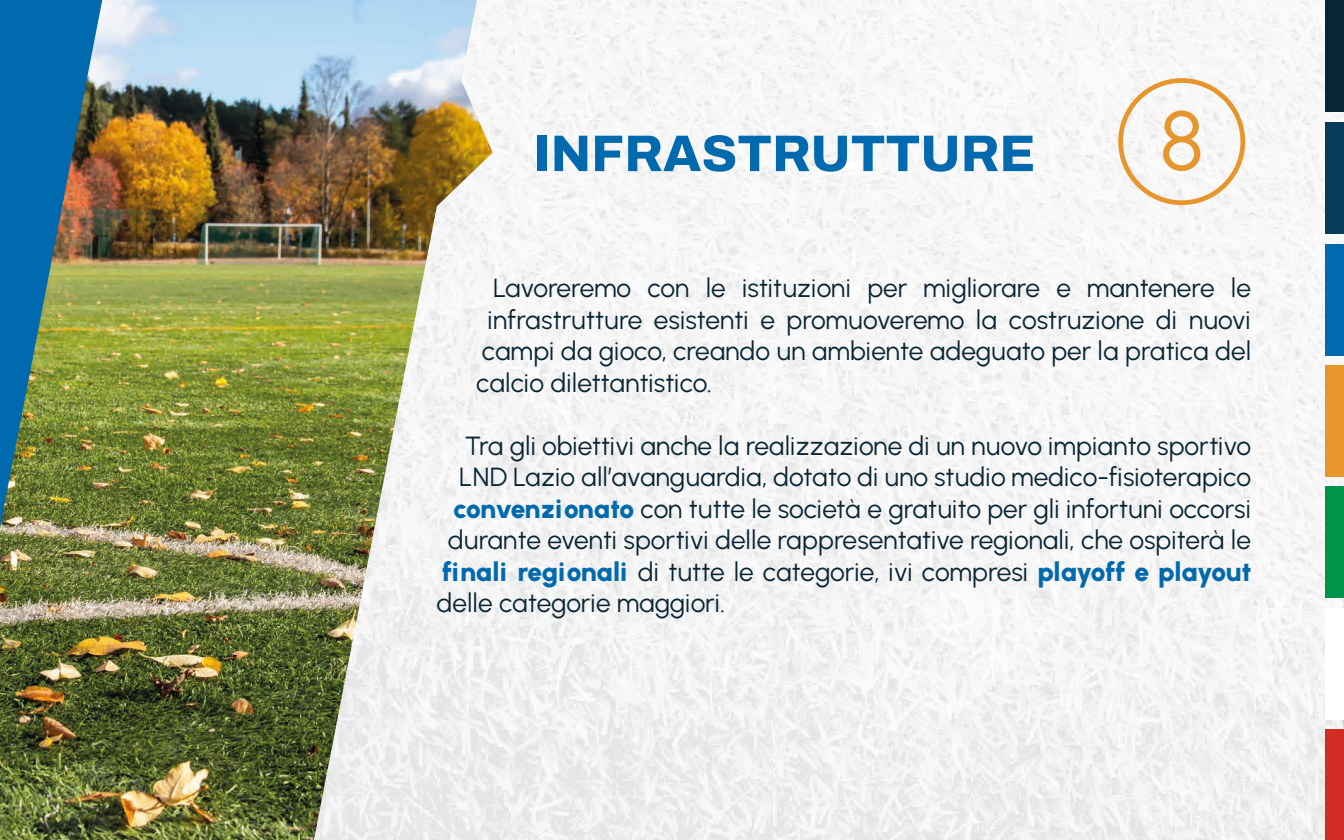
<style>
.page{position:relative;width:1344px;height:840px;background:#fff}
.page>*{position:absolute;margin:0;border:0;box-sizing:border-box;transform-origin:0 0}
.t1{font:83.56px "Urbanist";color:#e7962e}
.t2{font:600 51.54px "Archivo";color:#016aae}
.t3{font:26.25px "Urbanist";letter-spacing:-.005em;color:#092534}
.t4{font:26.25px "Urbanist";letter-spacing:-.005em;color:#016aae}
.s1{color:#016aae}
.s2{color:#092534}
</style>
<div class="page">
<img style="left:493px;top:0;width:100px;height:498px">
<img style="left:593px;top:0;width:595px;height:498px">
<img style="left:1188px;top:0;width:155px;height:840px">
<img style="left:493px;top:498px;width:696px;height:342px">
<svg style="left:1118px;top:78px;width:127px;height:127px"></svg>
<img style="left:0;top:0;width:493px;height:840px">
<hr style="left:1343px;top:0;width:1px;height:840px;background:#016aae">
<img style="left:1343px;top:598px;width:1px;height:131px">
<div style="left:1326px;top:244px;width:18px;height:112px;background:#016aae"></div>
<div style="left:1326px;top:122px;width:18px;height:112px;background:#063b5a"></div>
<div style="left:1326px;top:0;width:18px;height:112px;background:#092534"></div>
<div style="left:1326px;top:365px;width:18px;height:112px;background:#e7962e"></div>
<div style="left:1326px;top:487px;width:18px;height:111px;background:#00944a"></div>
<div style="left:1326px;top:608px;width:18px;height:112px;background:#fff"></div>
<div style="left:1326px;top:729px;width:18px;height:111px;background:#d12d25"></div>
<h2 class="t2" style="left:534px;top:115px;width:503px">INFRASTRUTTURE</h2>
<h1 class="t1" style="left:1160px;top:91px;width:45px">8</h1>
<p class="t3" style="left:493px;top:272px;width:759px">Lavoreremo con le istituzioni per migliorare e mantenere le</p>
<p class="t3" style="left:488px;top:304px;width:765px">infrastrutture esistenti e promuoveremo la costruzione di nuovi</p>
<p class="t3" style="left:482px;top:335px;width:771px">campi da gioco, creando un ambiente adeguato per la pratica del</p>
<p class="t3" style="left:476px;top:367px;width:237px">calcio dilettantistico.</p>
<p class="t3" style="left:465px;top:430px;width:788px">Tra gli obiettivi anche la realizzazione di un nuovo impianto sportivo</p>
<p class="t3" style="left:459px;top:461px;width:793px">LND Lazio all’avanguardia, dotato di uno studio medico-fisioterapico</p>
<p class="t3" style="left:454px;top:493px;width:799px"><span class="s1">convenzionato</span> con tutte le società e gratuito per gli infortuni occorsi</p>
<p class="t3" style="left:448px;top:524px;width:805px">durante eventi sportivi delle rappresentative regionali, che ospiterà le</p>
<p class="t4" style="left:442px;top:556px;width:811px">finali regionali <span class="s2">di tutte le categorie, ivi compresi</span> playoff e playout</p>
<p class="t3" style="left:437px;top:587px;width:290px">delle categorie maggiori.</p>
</div>
